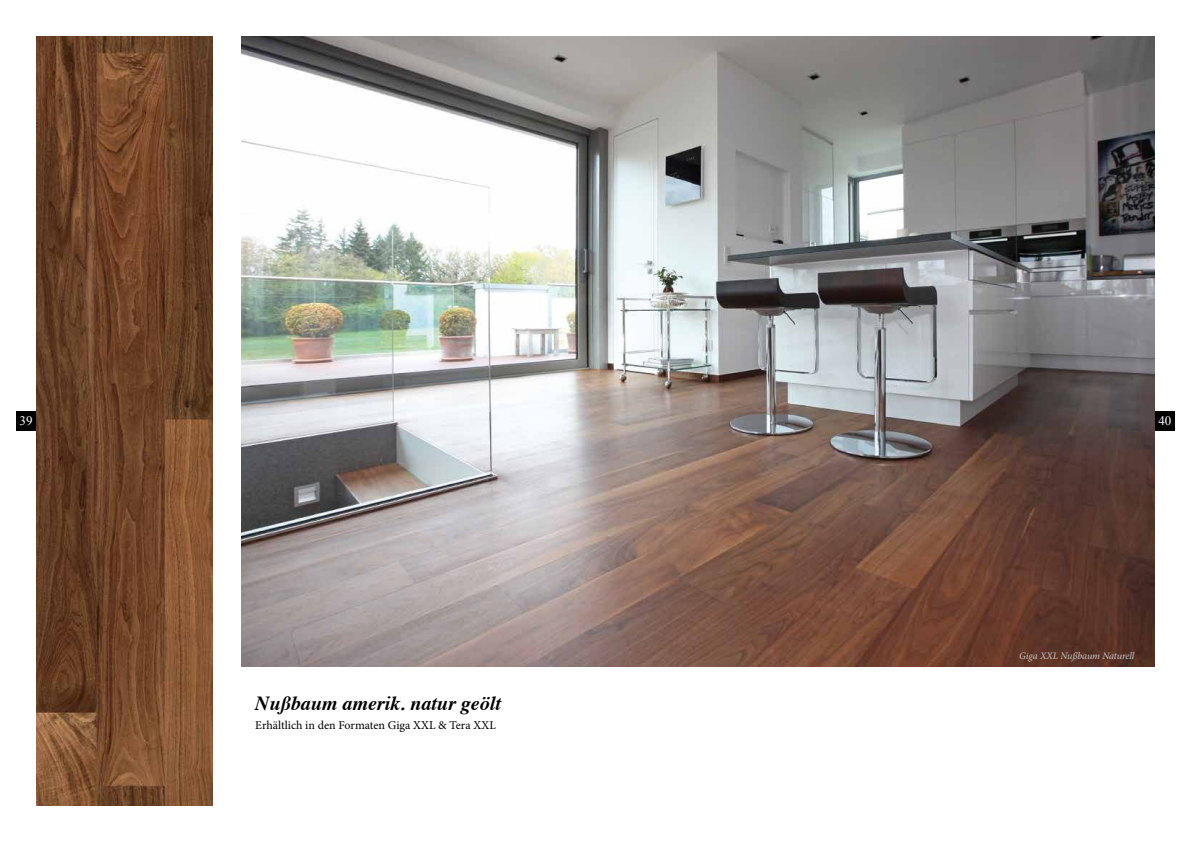
<style>
.page{position:relative;width:1191px;height:842px;background:#fff}
.page>*{position:absolute;margin:0;border:0;box-sizing:border-box;transform-origin:0 0}
.t1{font:italic 700 20px "Times";color:#000}
.t2{font:13px "Times New Roman";color:#fff}
.t3{font:12px "Minion Pro";color:#000}
.t4{font:italic 10px "Minion Pro";letter-spacing:-.015em;color:#c6c6c6}
</style>
<div class="page">
<img style="left:36px;top:36px;width:177px;height:770px">
<img style="left:241px;top:36px;width:914px;height:630px">
<div style="left:16px;top:411px;width:20px;height:20px;background:#000"></div>
<div style="left:1155px;top:411px;width:19px;height:20px;background:#000"></div>
<p class="t2" style="left:20px;top:412px;width:14px">39</p>
<p class="t2" style="left:1158px;top:412px;width:14px">40</p>
<h1 class="t1" style="left:255px;top:684px;width:247px">Nußbaum amerik. natur geölt</h1>
<p class="t3" style="left:255px;top:717px;width:242px">Erhältlich in den Formaten Giga XXL &amp; Tera XXL</p>
<p class="t4" style="left:1019px;top:649px;width:116px">Giga XXL Nußbaum Naturell</p>
</div>
